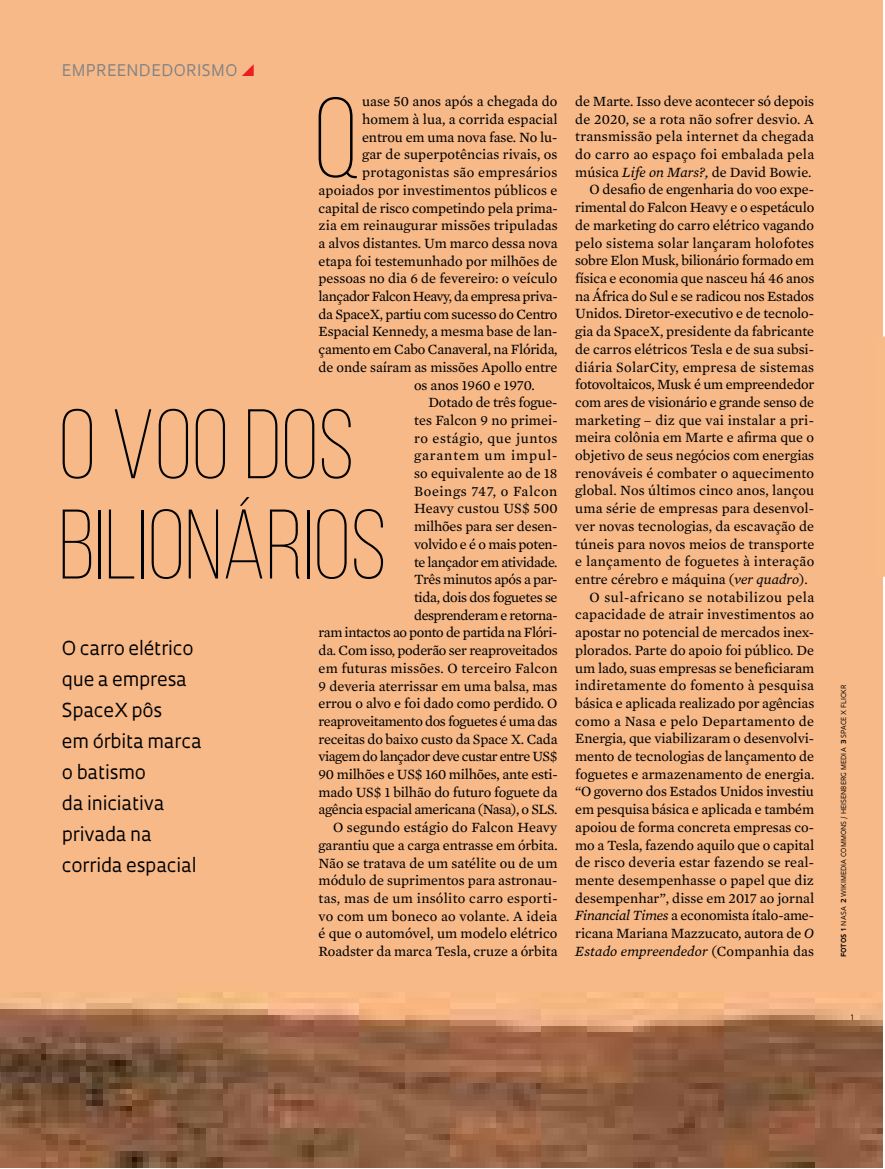
<style>
.page{position:relative;width:885px;height:1169px;background:#fff}
.page>*{position:absolute;margin:0;border:0;box-sizing:border-box;transform-origin:0 0}
.t1{font:300 113.7px "Bebas Neue";color:#000}
.t2{font:300 98.4px/100.2px "Bebas Neue";color:#000}
.t3{font:18.75px/30.9px "Oculum";letter-spacing:-.01em;color:#000}
.t4{font:15.6px "Oculum";letter-spacing:.03em;color:#808285}
.t5{font:14.4px "Mercury Text G2";letter-spacing:-.005em;color:#000}
.t6{font:14.4px "Mercury Text G2";letter-spacing:.02em;color:#000}
.t7{font:14.4px "Mercury Text G2";letter-spacing:.015em;color:#000}
.t8{font:14.4px "Mercury Text G2";letter-spacing:-.03em;color:#000}
.t9{font:14.4px "Mercury Text G2";letter-spacing:-.025em;color:#000}
.t10{font:14.4px "Mercury Text G2";letter-spacing:.04em;color:#000}
.t11{font:14.4px "Mercury Text G2";letter-spacing:-.035em;color:#000}
.t12{font:italic 14.4px "Mercury Text G2";letter-spacing:.01em;color:#000}
.t13{font:14.4px "Mercury Text G2";letter-spacing:.025em;color:#000}
.t14{font:14.4px "Mercury Text G2";letter-spacing:.035em;color:#000}
.t15{font:14.4px "Mercury Text G2";letter-spacing:.065em;color:#000}
.t16{font:7.35px "Oculum";color:#000}
.t17{font:6.75px "Oculum";letter-spacing:.015em;color:#000}
.s1{font-style:italic}
.s2{font-style:normal}
.s3{font-weight:700}
</style>
<div class="page">
<img style="left:0;top:0;width:882px;height:1167px">
<div style="left:873px;top:336px;width:12px;height:241px;background:#f7bb87"></div>
<svg style="left:80px;top:1126px;width:6px;height:7px"></svg>
<svg style="left:242px;top:64px;width:12px;height:12px"></svg>
<p class="t4" style="left:62px;top:60px;width:177px">Empreendedorismo</p>
<h1 class="t1" style="left:314px;top:78px;width:48px">Q</h1>
<p class="t5" style="left:362px;top:91px;width:197px">uase 50 anos após a chegada do</p>
<p class="t5" style="left:362px;top:109px;width:197px">homem à lua, a corrida espacial</p>
<p class="t5" style="left:362px;top:126px;width:197px">entrou em uma nova fase. No lu-</p>
<p class="t5" style="left:362px;top:144px;width:197px">gar de superpotências rivais, os</p>
<p class="t6" style="left:362px;top:162px;width:197px">protagonistas são empresários</p>
<p class="t5" style="left:319px;top:180px;width:240px">apoiados por investimentos públicos e</p>
<p class="t5" style="left:319px;top:197px;width:241px">capital de risco competindo pela prima-</p>
<p class="t5" style="left:319px;top:215px;width:241px">zia em reinaugurar missões tripuladas</p>
<p class="t5" style="left:319px;top:233px;width:240px">a alvos distantes. Um marco dessa nova</p>
<p class="t5" style="left:319px;top:250px;width:240px">etapa foi testemunhado por milhões de</p>
<p class="t5" style="left:319px;top:268px;width:240px">pessoas no dia 6 de fevereiro: o veículo</p>
<p class="t8" style="left:319px;top:286px;width:241px">lançador Falcon Heavy, da empresa priva-</p>
<p class="t9" style="left:319px;top:303px;width:240px">da SpaceX, partiu com sucesso do Centro</p>
<p class="t5" style="left:319px;top:321px;width:240px">Espacial Kennedy, a mesma base de lan-</p>
<p class="t5" style="left:319px;top:339px;width:240px">çamento em Cabo Canaveral, na Flórida,</p>
<p class="t5" style="left:319px;top:356px;width:240px">de onde saíram as missões Apollo entre</p>
<p class="t5" style="left:414px;top:374px;width:122px">os anos 1960 e 1970.</p>
<p class="t5" style="left:429px;top:392px;width:131px">Dotado de três fogue-</p>
<p class="t5" style="left:414px;top:410px;width:145px">tes Falcon 9 no primei-</p>
<p class="t10" style="left:414px;top:427px;width:145px">ro estágio, que juntos</p>
<p class="t15" style="left:414px;top:445px;width:145px">garantem um impul-</p>
<p class="t5" style="left:414px;top:463px;width:145px">so equivalente ao de 18</p>
<p class="t10" style="left:414px;top:480px;width:145px">Boeings 747, o Falcon</p>
<p class="t5" style="left:414px;top:498px;width:145px">Heavy custou US$ 500</p>
<p class="t5" style="left:414px;top:516px;width:145px">milhões para ser desen-</p>
<p class="t9" style="left:414px;top:533px;width:145px">volvido e é o mais poten-</p>
<p class="t8" style="left:414px;top:551px;width:145px">te lançador em atividade.</p>
<p class="t9" style="left:414px;top:569px;width:145px">Três minutos após a par-</p>
<p class="t9" style="left:414px;top:587px;width:145px">tida, dois dos foguetes se</p>
<p class="t8" style="left:414px;top:604px;width:145px">desprenderam e retorna-</p>
<p class="t8" style="left:319px;top:622px;width:240px">ram intactos ao ponto de partida na Flóri-</p>
<p class="t5" style="left:319px;top:640px;width:241px">da. Com isso, poderão ser reaproveitados</p>
<p class="t7" style="left:319px;top:657px;width:240px">em futuras missões. O terceiro Falcon</p>
<p class="t5" style="left:319px;top:675px;width:240px">9 deveria aterrissar em uma balsa, mas</p>
<p class="t5" style="left:319px;top:693px;width:240px">errou o alvo e foi dado como perdido. O</p>
<p class="t8" style="left:319px;top:710px;width:240px">reaproveitamento dos foguetes é uma das</p>
<p class="t5" style="left:319px;top:728px;width:240px">receitas do baixo custo da Space X. Cada</p>
<p class="t11" style="left:319px;top:746px;width:240px">viagem do lançador deve custar entre US$</p>
<p class="t5" style="left:319px;top:764px;width:241px">90 milhões e US$ 160 milhões, ante esti-</p>
<p class="t5" style="left:319px;top:781px;width:240px">mado US$ 1 bilhão do futuro foguete da</p>
<p class="t8" style="left:319px;top:799px;width:240px">agência espacial americana (Nasa), o SLS.</p>
<p class="t7" style="left:333px;top:817px;width:226px">O segundo estágio do Falcon Heavy</p>
<p class="t5" style="left:319px;top:834px;width:241px">garantiu que a carga entrasse em órbita.</p>
<p class="t5" style="left:319px;top:852px;width:240px">Não se tratava de um satélite ou de um</p>
<p class="t5" style="left:319px;top:870px;width:240px">módulo de suprimentos para astronau-</p>
<p class="t6" style="left:319px;top:887px;width:241px">tas, mas de um insólito carro esporti-</p>
<p class="t7" style="left:319px;top:905px;width:240px">vo com um boneco ao volante. A ideia</p>
<p class="t5" style="left:319px;top:923px;width:240px">é que o automóvel, um modelo elétrico</p>
<p class="t5" style="left:319px;top:941px;width:240px">Roadster da marca Tesla, cruze a órbita</p>
<h2 class="t2" style="left:59px;top:394px;width:330px">O VOO DOS<br>BILIONÁRIOS</h2>
<h3 class="t3" style="left:62px;top:632px;width:141px">O carro elétrico que a empresa<br>SpaceX pôs<br>em órbita marca o batismo<br>da iniciativa privada na corrida espacial</h3>
<p class="t5" style="left:575px;top:91px;width:240px">de Marte. Isso deve acontecer só depois</p>
<p class="t5" style="left:575px;top:108px;width:240px">de 2020, se a rota não sofrer desvio. A</p>
<p class="t6" style="left:575px;top:126px;width:240px">transmissão pela internet da chegada</p>
<p class="t13" style="left:575px;top:144px;width:241px">do carro ao espaço foi embalada pela</p>
<p class="t5" style="left:575px;top:161px;width:238px">música <span class="s1">Life on Mars?,</span> de David Bowie.</p>
<p class="t5" style="left:590px;top:179px;width:226px">O desafio de engenharia do voo expe-</p>
<p class="t5" style="left:575px;top:197px;width:241px">rimental do Falcon Heavy e o espetáculo</p>
<p class="t5" style="left:575px;top:215px;width:240px">de marketing do carro elétrico vagando</p>
<p class="t7" style="left:575px;top:232px;width:240px">pelo sistema solar lançaram holofotes</p>
<p class="t5" style="left:575px;top:250px;width:241px">sobre Elon Musk, bilionário formado em</p>
<p class="t5" style="left:575px;top:268px;width:241px">física e economia que nasceu há 46 anos</p>
<p class="t5" style="left:575px;top:285px;width:240px">na África do Sul e se radicou nos Estados</p>
<p class="t5" style="left:575px;top:303px;width:240px">Unidos. Diretor-executivo e de tecnolo-</p>
<p class="t5" style="left:575px;top:321px;width:240px">gia da SpaceX, presidente da fabricante</p>
<p class="t5" style="left:575px;top:338px;width:240px">de carros elétricos Tesla e de sua subsi-</p>
<p class="t6" style="left:575px;top:356px;width:240px">diária SolarCity, empresa de sistemas</p>
<p class="t5" style="left:575px;top:374px;width:241px">fotovoltaicos, Musk é um empreendedor</p>
<p class="t5" style="left:575px;top:392px;width:240px">com ares de visionário e grande senso de</p>
<p class="t7" style="left:575px;top:409px;width:240px">marketing – diz que vai instalar a pri-</p>
<p class="t5" style="left:575px;top:427px;width:240px">meira colônia em Marte e afirma que o</p>
<p class="t5" style="left:575px;top:445px;width:240px">objetivo de seus negócios com energias</p>
<p class="t7" style="left:575px;top:462px;width:240px">renováveis é combater o aquecimento</p>
<p class="t5" style="left:575px;top:480px;width:241px">global. Nos últimos cinco anos, lançou</p>
<p class="t5" style="left:575px;top:498px;width:240px">uma série de empresas para desenvol-</p>
<p class="t5" style="left:575px;top:515px;width:240px">ver novas tecnologias, da escavação de</p>
<p class="t5" style="left:575px;top:533px;width:241px">túneis para novos meios de transporte</p>
<p class="t6" style="left:575px;top:551px;width:241px">e lançamento de foguetes à interação</p>
<p class="t5" style="left:575px;top:569px;width:234px">entre cérebro e máquina (<span class="s1">ver quadro</span>).</p>
<p class="t14" style="left:590px;top:586px;width:226px">O sul-africano se notabilizou pela</p>
<p class="t5" style="left:575px;top:604px;width:240px">capacidade de atrair investimentos ao</p>
<p class="t5" style="left:575px;top:622px;width:240px">apostar no potencial de mercados inex-</p>
<p class="t5" style="left:575px;top:639px;width:240px">plorados. Parte do apoio foi público. De</p>
<p class="t5" style="left:575px;top:657px;width:240px">um lado, suas empresas se beneficiaram</p>
<p class="t6" style="left:575px;top:675px;width:240px">indiretamente do fomento à pesquisa</p>
<p class="t5" style="left:575px;top:692px;width:241px">básica e aplicada realizado por agências</p>
<p class="t6" style="left:575px;top:710px;width:240px">como a Nasa e pelo Departamento de</p>
<p class="t5" style="left:575px;top:728px;width:240px">Energia, que viabilizaram o desenvolvi-</p>
<p class="t5" style="left:575px;top:746px;width:240px">mento de tecnologias de lançamento de</p>
<p class="t5" style="left:575px;top:763px;width:241px">foguetes e armazenamento de energia.</p>
<p class="t5" style="left:575px;top:781px;width:240px">“O governo dos Estados Unidos investiu</p>
<p class="t5" style="left:575px;top:799px;width:240px">em pesquisa básica e aplicada e também</p>
<p class="t5" style="left:575px;top:816px;width:240px">apoiou de forma concreta empresas co-</p>
<p class="t5" style="left:575px;top:834px;width:240px">mo a Tesla, fazendo aquilo que o capital</p>
<p class="t5" style="left:575px;top:852px;width:240px">de risco deveria estar fazendo se real-</p>
<p class="t5" style="left:575px;top:869px;width:240px">mente desempenhasse o papel que diz</p>
<p class="t5" style="left:575px;top:887px;width:240px">desempenhar”, disse em 2017 ao jornal</p>
<p class="t5" style="left:575px;top:905px;width:240px"><span class="s1">Financial Times</span> a economista ítalo-ame-</p>
<p class="t5" style="left:575px;top:922px;width:241px">ricana Mariana Mazzucato, autora de <span class="s1">O</span></p>
<p class="t12" style="left:575px;top:940px;width:240px">Estado empreendedor <span class="s2">(Companhia das</span></p>
<p class="t17" style="left:839px;top:957px;width:274px;rotate:-90deg"><span class="s3">fotos 1</span> nasa <span class="s3">2</span> wikimedia commons / Heisenberg Media <span class="s3">3</span> space x flickr</p>
<p class="t16" style="left:851px;top:1012px;width:5px">1</p>
</div>
